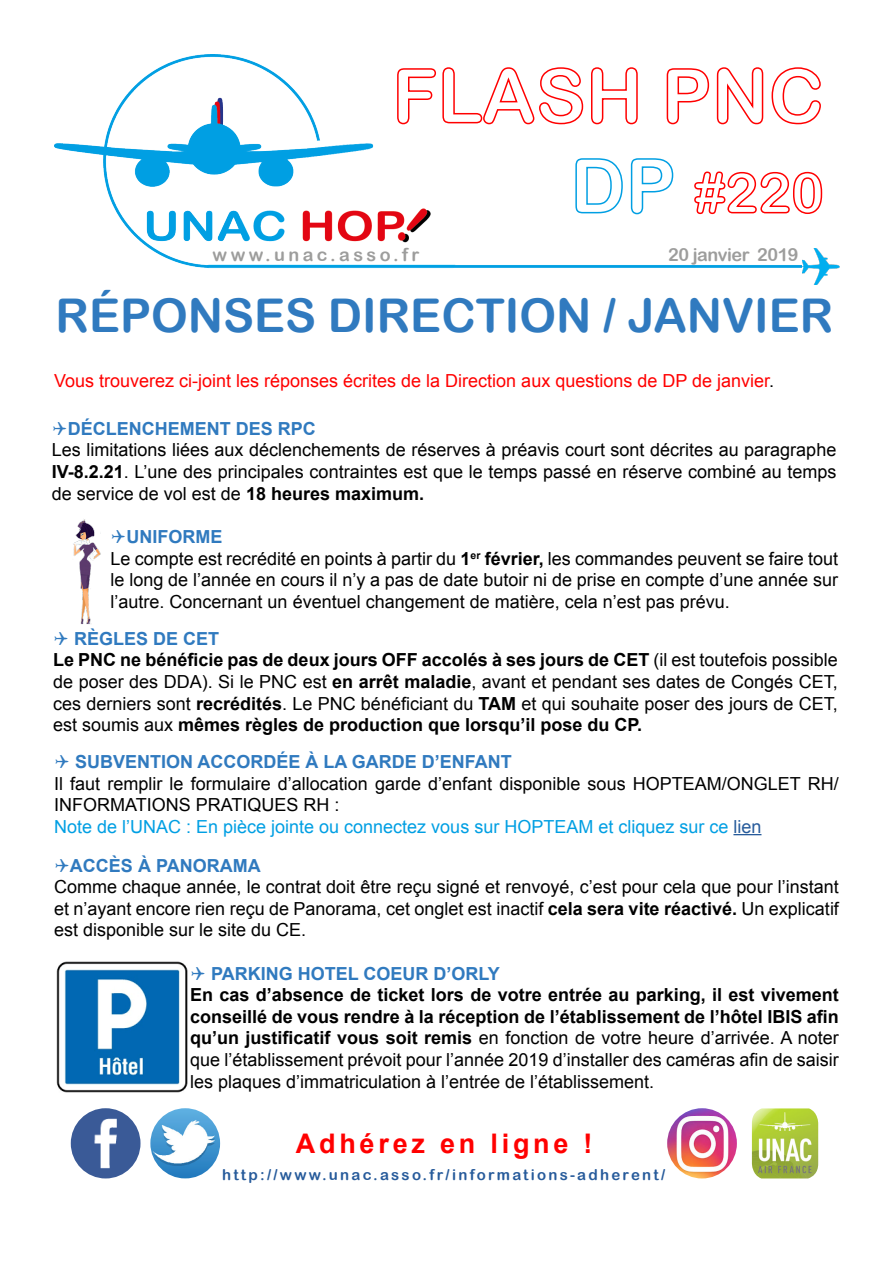
<style>
.page{position:relative;width:893px;height:1263px;background:#fff}
.page>*{position:absolute;margin:0;border:0;box-sizing:border-box;transform-origin:0 0}
.t1{font:46.5px "Arial Rounded MT Bold";color:#307abf}
.t2{font:700 27px "Arial";letter-spacing:.14em;color:#f00}
.t3{font:18px/21.6px "Arial";color:#000}
.t4{font:700 18px "Arial";color:#307abf}
.t5{font:18px "Arial";color:#f00}
.t6{font:18px "Arial Rounded MT Bold";letter-spacing:.19em;color:#9d9d9c}
.t7{font:18px "Arial Rounded MT Bold";letter-spacing:-.025em;color:#9d9d9c}
.t8{font:15px "Arial Rounded MT Bold";letter-spacing:.15em;color:#275b9b}
.s1{color:#000}
.s2{font-weight:700}
.s3{font-weight:700;color:#307abf}
.s4{color:#009fe3}
.s5{color:#275b9b}
</style>
<div class="page">
<img style="left:56px;top:961px;width:132px;height:132px">
<img style="left:54px;top:54px;width:747px;height:215px">
<svg style="left:396px;top:66px;width:188px;height:59px"></svg>
<svg style="left:590px;top:66px;width:49px;height:59px"></svg>
<svg style="left:666px;top:67px;width:44px;height:58px"></svg>
<svg style="left:716px;top:66px;width:48px;height:59px"></svg>
<svg style="left:771px;top:67px;width:50px;height:58px"></svg>
<svg style="left:575px;top:157px;width:48px;height:57px"></svg>
<svg style="left:630px;top:157px;width:44px;height:58px"></svg>
<svg style="left:693px;top:162px;width:130px;height:53px"></svg>
<img style="left:802px;top:248px;width:38px;height:36px">
<img style="left:752px;top:1108px;width:66px;height:70px">
<img style="left:667px;top:1108px;width:70px;height:70px;border-radius:35px">
<img style="left:150px;top:1108px;width:70px;height:70px;border-radius:35px">
<img style="left:71px;top:1108px;width:70px;height:70px;border-radius:35px">
<svg style="left:733px;top:834px;width:28px;height:1px"></svg>
<img style="left:73px;top:519px;width:28px;height:105px">
<p class="t6" style="left:213px;top:244px;width:208px">www.unac.asso.fr</p>
<p class="t7" style="left:668px;top:244px;width:132px">20 janvier 2019</p>
<h1 class="t1" style="left:56px;top:288px;width:779px">RÉPONSES DIRECTION / JANVIER</h1>
<p class="t5" style="left:54px;top:369px;width:722px">Vous trouverez ci-joint les réponses écrites de la Direction aux questions de DP de janvier<span class="s1">.</span></p>
<p class="t4" style="left:68px;top:417px;width:250px">DÉCLENCHEMENT DES RPC</p>
<p class="t3" style="left:52px;top:440px;width:786px;text-align:justify">Les limitations liées aux déclenchements de réserves à préavis court sont décrites au paragraphe <span class="s2">IV-8.2.21</span>. L’une des principales contraintes est que le temps passé en réserve combiné au temps de service de vol est de <span class="s2">18 heures maximum.</span></p>
<p class="t3" style="left:111px;top:526px;width:729px;text-indent:16px"><span class="s3">UNIFORME<br></span>Le compte est recrédité en points à partir du <span class="s2">1</span><sup>er</sup> <span class="s2">février,</span> les commandes peuvent se faire tout le long de l’année en cours il n’y a pas de date butoir ni de prise en compte d’une année sur l’autre. Concernant un éventuel changement de matière, cela n’est pas prévu.</p>
<p class="t3" style="left:53px;top:628px;width:786px;text-indent:21px"><span class="s3">RÈGLES DE CET<br></span><span class="s2">Le PNC ne bénéficie pas de deux jours OFF accolés à ses jours de CET</span> (il est toutefois possible de poser des DDA). Si le PNC est <span class="s2">en arrêt maladie</span>, avant et pendant ses dates de Congés CET, ces derniers sont <span class="s2">recrédités</span>. Le PNC bénéficiant du <span class="s2">TAM</span> et qui souhaite poser des jours de CET, est soumis aux <span class="s2">mêmes règles de production que lorsqu’il pose du CP.</span></p>
<p class="t4" style="left:75px;top:750px;width:438px">SUBVENTION ACCORDÉE À LA GARDE D’ENFANT</p>
<p class="t3" style="left:54px;top:773px;width:786px">Il faut remplir le formulaire d’allocation garde d’enfant disponible sous HOPTEAM/ONGLET RH/<br>INFORMATIONS PRATIQUES RH :<br><span class="s4">Note de l’UNAC : En pièce jointe ou connectez vous sur HOPTEAM et cliquez sur ce</span> <span class="s5">lien</span></p>
<p class="t4" style="left:70px;top:853px;width:192px">ACCÈS À PANORAMA</p>
<p class="t3" style="left:54px;top:876px;width:786px;text-align:justify">Comme chaque année, le contrat doit être reçu signé et renvoyé, c’est pour cela que pour l’instant et n’ayant encore rien reçu de Panorama, cet onglet est inactif <span class="s2">cela sera vite réactivé.</span> Un explicatif est disponible sur le site du CE.</p>
<p class="t4" style="left:211px;top:961px;width:290px">PARKING HOTEL COEUR D’ORLY</p>
<p class="t3" style="left:190px;top:984px;width:650px;text-align:justify"><span class="s2">En cas d’absence de ticket lors de votre entrée au parking, il est vivement conseillé de vous rendre à la réception de l’établissement de l’hôtel IBIS afin qu’un justificatif vous soit remis</span> en fonction de votre heure d’arrivée. A noter que l’établissement prévoit pour l’année 2019 d’installer des caméras afin de saisir les plaques d’immatriculation à l’entrée de l’établissement.</p>
<h2 class="t2" style="left:296px;top:1126px;width:298px">Adhérez en ligne !</h2>
<p class="t8" style="left:222px;top:1166px;width:445px">http://www.unac.asso.fr/informations-adherent/</p>
</div>
